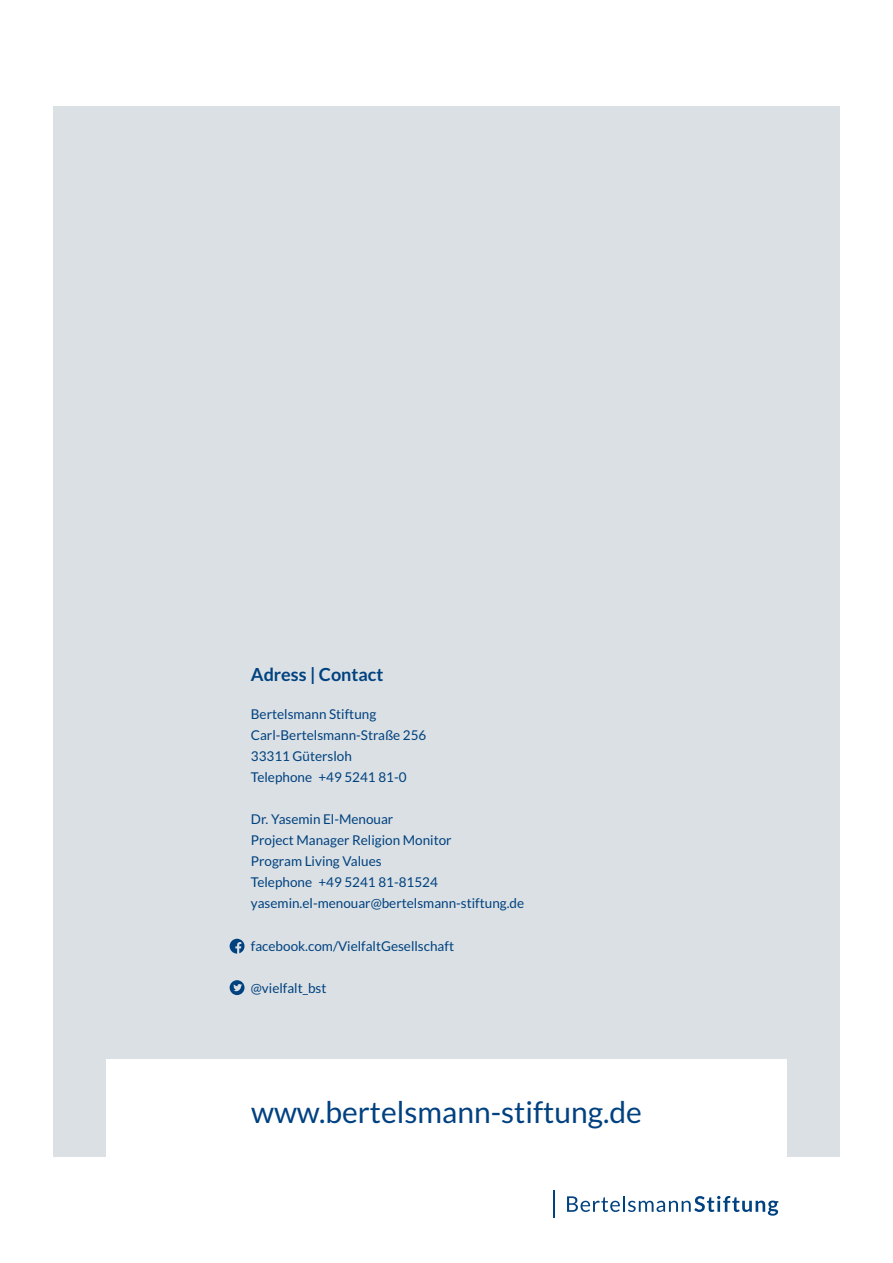
<style>
.page{position:relative;width:893px;height:1263px;background:#fff}
.page>*{position:absolute;margin:0;border:0;box-sizing:border-box;transform-origin:0 0}
.t1{font:30px "Lato";color:#004180}
.t2{font:700 18px "Lato";color:#004180}
.t3{font:13.5px/21px "Lato";color:#004180}
</style>
<div class="page">
<div style="left:53px;top:106px;width:787px;height:1051px;background:#dae0e3"></div>
<div style="left:106px;top:1059px;width:681px;height:193px;background:#fff"></div>
<svg style="left:567px;top:1196px;width:211px;height:20px"></svg>
<hr style="left:553px;top:1190px;width:2px;height:27px;background:#004180">
<svg style="left:230px;top:980px;width:14px;height:15px"></svg>
<svg style="left:230px;top:939px;width:14px;height:15px"></svg>
<h2 class="t2" style="left:251px;top:664px;width:134px">Adress | Contact</h2>
<p class="t3" style="left:251px;top:704px;width:177px">Bertelsmann Stiftung<br>Carl-Bertelsmann-Straße 256<br>33311 Gütersloh<br>Telephone +49 5241 81-0</p>
<p class="t3" style="left:251px;top:809px;width:275px">Dr. Yasemin El-Menouar<br>Project Manager Religion Monitor<br>Program Living Values<br>Telephone +49 5241 81-81524 yasemin.el-menouar@bertelsmann-stiftung.de</p>
<p class="t3" style="left:251px;top:935px;width:205px">facebook.com/VielfaltGesellschaft</p>
<p class="t3" style="left:251px;top:977px;width:77px">@vielfalt_bst</p>
<h1 class="t1" style="left:251px;top:1095px;width:392px">www.bertelsmann-stiftung.de</h1>
</div>
